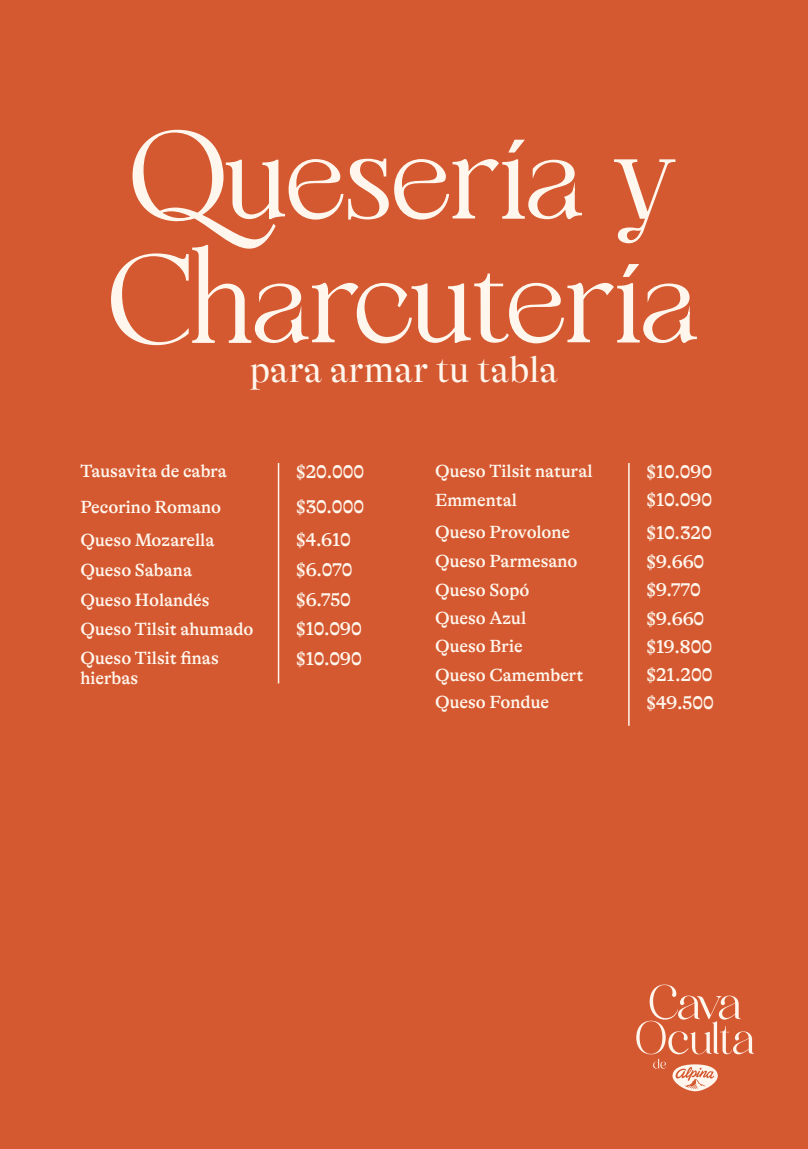
<style>
.page{position:relative;width:808px;height:1149px;background:#fff}
.page>*{position:absolute;margin:0;border:0;box-sizing:border-box;transform-origin:0 0}
.t1{font:37.05px "GT Alpina Fine";color:#fff7ee}
.t2{font:500 18.9px/28.3px "GT Alpina";color:#fff7ee}
.t3{font:500 18px/28.3px "GT Alpina";color:#fff7ee}
</style>
<div class="page">
<div style="left:0;top:0;width:808px;height:1148px;background:#d55930"></div>
<svg style="left:111px;top:129px;width:586px;height:217px"></svg>
<hr style="left:278px;top:463px;width:1px;height:220px;background:#fff7ee">
<hr style="left:628px;top:463px;width:2px;height:262px;background:#fff7ee">
<svg style="left:636px;top:984px;width:118px;height:106px"></svg>
<h1 class="t1" style="left:250px;top:349px;width:310px">para armar tu tabla</h1>
<p class="t3" style="left:80px;top:457px;width:148px">Tausavita de cabra</p>
<p class="t2" style="left:296px;top:457px;width:70px">$20.000</p>
<p class="t3" style="left:435px;top:457px;width:159px">Queso Tilsit natural</p>
<p class="t2" style="left:646px;top:457px;width:67px">$10.090</p>
<p class="t2" style="left:296px;top:492px;width:70px">$30.000</p>
<p class="t2" style="left:646px;top:485px;width:67px">$10.090</p>
<p class="t3" style="left:435px;top:486px;width:83px">Emmental</p>
<p class="t3" style="left:80px;top:492px;width:142px">Pecorino Romano</p>
<p class="t2" style="left:296px;top:526px;width:56px">$4.610</p>
<p class="t2" style="left:646px;top:518px;width:67px">$10.320</p>
<p class="t2" style="left:296px;top:556px;width:58px">$6.070</p>
<p class="t3" style="left:80px;top:525px;width:135px">Queso Mozarella</p>
<p class="t3" style="left:435px;top:518px;width:137px">Queso Provolone</p>
<p class="t3" style="left:80px;top:555px;width:113px">Queso Sabana</p>
<p class="t2" style="left:646px;top:547px;width:59px">$9.660</p>
<p class="t3" style="left:435px;top:546px;width:144px">Queso Parmesano</p>
<p class="t2" style="left:646px;top:576px;width:56px">$9.770</p>
<p class="t3" style="left:435px;top:575px;width:96px">Queso Sopó</p>
<p class="t2" style="left:296px;top:585px;width:56px">$6.750</p>
<p class="t3" style="left:80px;top:585px;width:131px">Queso Holandés</p>
<p class="t2" style="left:296px;top:615px;width:67px">$10.090</p>
<p class="t2" style="left:646px;top:604px;width:67px">$9.660 $19.800</p>
<p class="t3" style="left:80px;top:614px;width:174px">Queso Tilsit ahumado</p>
<p class="t3" style="left:435px;top:603px;width:93px">Queso Azul<br>Queso Brie</p>
<p class="t2" style="left:296px;top:644px;width:67px">$10.090</p>
<p class="t3" style="left:80px;top:648px;width:140px;line-height:19.5px">Queso Tilsit finas hierbas</p>
<p class="t2" style="left:646px;top:661px;width:69px;line-height:27.3px">$21.200 $49.500</p>
<p class="t3" style="left:435px;top:661px;width:150px;line-height:27.3px">Queso Camembert<br>Queso Fondue</p>
</div>
